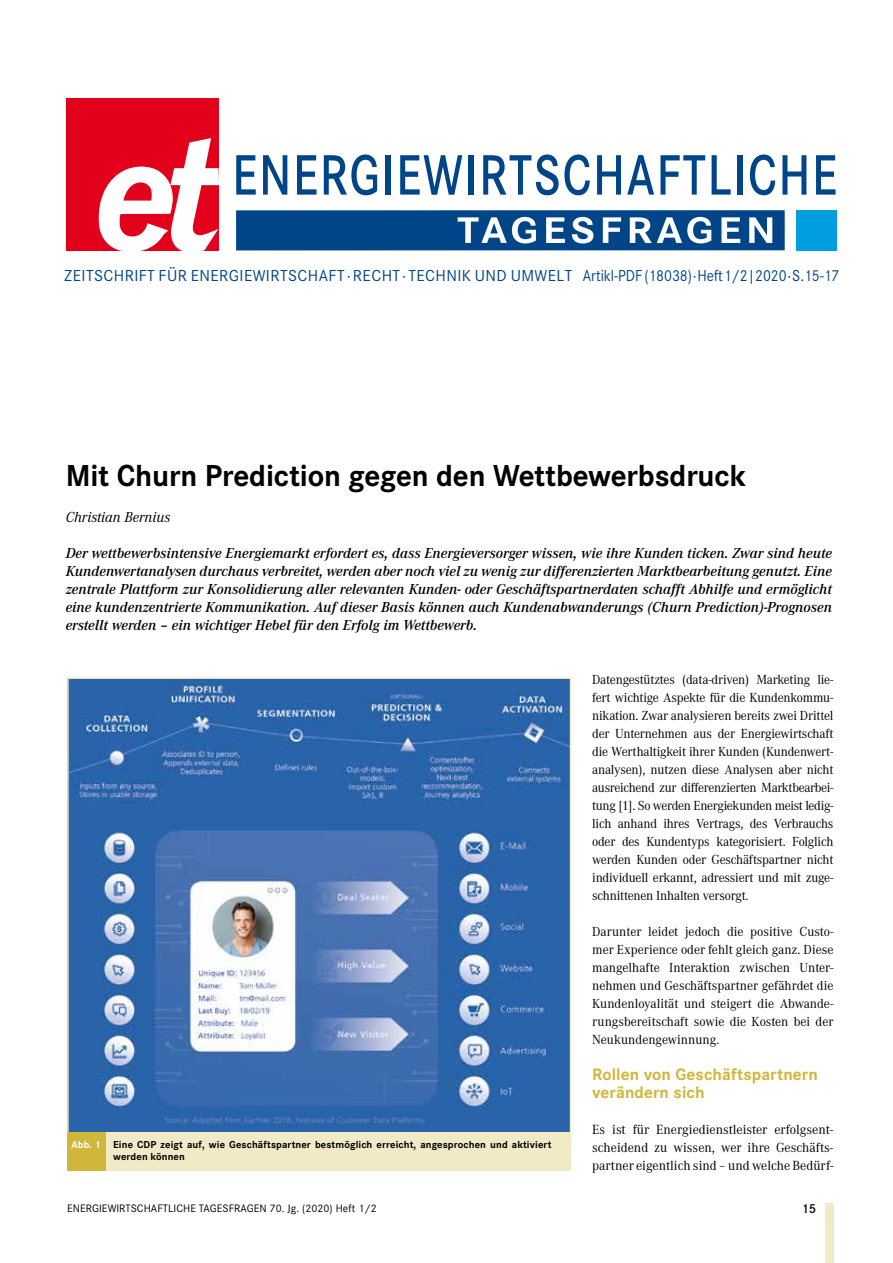
<style>
.page{position:relative;width:893px;height:1263px;background:#fff}
.page>*{position:absolute;margin:0;border:0;box-sizing:border-box;transform-origin:0 0}
.Headline{font:700 31.5px "Corporate S";letter-spacing:-.005em;color:#000}
.Fliess{font:700 17.25px "Corporate S";letter-spacing:.005em;color:#d0b63b}
.t1{font:16.5px "Corporate S";letter-spacing:.025em;color:#004588}
.Vorspann{font:italic 600 15px/18px "Corporate A";color:#000;text-align:justify}
.Autor_Head{font:italic 15px "Corporate A";color:#000}
.Fliess-2{font:13.8px/18px "Corporate A";color:#000;text-align:justify}
.Fliess-3{font:13.65px/18px "Corporate A";letter-spacing:-.015em;color:#000;text-align:justify;scale:.96 1}
.Fliess-4{font:13.65px/18px "Corporate A";letter-spacing:-.015em;color:#000;text-align:justify}
.t2{font:600 13.5px "Corporate S";color:#000}
.t3{font:11.25px "Corporate S";letter-spacing:.005em;color:#000}
.Bildunterschrift{font:700 10.5px/12px "Corporate S";letter-spacing:.01em;color:#000}
.s1{color:#fff}
</style>
<div class="page">
<div style="left:825px;top:1203px;width:8px;height:60px;background:#f2e9c6"></div>
<img style="left:70px;top:680px;width:498px;height:453px">
<div style="left:67px;top:1133px;width:504px;height:38px;background:#f2e9c6"></div>
<div style="left:67px;top:1133px;width:39px;height:38px;background:#d0b63b"></div>
<svg style="left:236px;top:155px;width:20px;height:40px"></svg>
<svg style="left:263px;top:155px;width:24px;height:40px"></svg>
<svg style="left:297px;top:155px;width:20px;height:40px"></svg>
<svg style="left:324px;top:154px;width:53px;height:41px"></svg>
<div style="left:385px;top:155px;width:6px;height:40px;background:#004588"></div>
<svg style="left:400px;top:155px;width:62px;height:40px"></svg>
<div style="left:469px;top:155px;width:5px;height:40px;background:#004588"></div>
<svg style="left:483px;top:154px;width:107px;height:41px"></svg>
<svg style="left:597px;top:155px;width:24px;height:40px"></svg>
<svg style="left:627px;top:155px;width:27px;height:40px"></svg>
<svg style="left:660px;top:155px;width:45px;height:40px"></svg>
<svg style="left:712px;top:155px;width:19px;height:40px"></svg>
<div style="left:737px;top:155px;width:5px;height:40px;background:#004588"></div>
<svg style="left:750px;top:154px;width:25px;height:41px"></svg>
<svg style="left:782px;top:155px;width:24px;height:40px"></svg>
<svg style="left:816px;top:155px;width:19px;height:40px"></svg>
<div style="left:796px;top:210px;width:40px;height:40px;background:#009ee0"></div>
<div style="left:66px;top:99px;width:153px;height:152px;background:#e2001a"></div>
<svg style="left:99px;top:138px;width:120px;height:113px"></svg>
<div style="left:236px;top:210px;width:549px;height:40px;background:#004588"></div>
<svg style="left:458px;top:217px;width:78px;height:26px"></svg>
<svg style="left:546px;top:217px;width:19px;height:26px"></svg>
<svg style="left:572px;top:217px;width:21px;height:26px"></svg>
<svg style="left:603px;top:217px;width:18px;height:26px"></svg>
<svg style="left:630px;top:217px;width:81px;height:26px"></svg>
<svg style="left:721px;top:217px;width:19px;height:26px"></svg>
<svg style="left:749px;top:217px;width:23px;height:26px"></svg>
<p class="t1" style="left:64px;top:266px;width:777px">ZEITSCHRIFT FÜR ENERGIEWIRTSCHAFT · RECHT · TECHNIK UND UMWELT Artikl-PDF (18038) · Heft 1/2|2020 · S.15-17</p>
<p class="Headline" style="left:66px;top:457px;width:682px">Mit Churn Prediction gegen den Wettbewerbsdruck</p>
<p class="Autor_Head" style="left:66px;top:509px;width:106px">Christian Bernius</p>
<p class="Vorspann" style="left:66px;top:544px;width:768px">Der wettbewerbsintensive Energiemarkt erfordert es, dass Energieversorger wissen, wie ihre Kunden ticken. Zwar sind heute Kundenwertanalysen durchaus verbreitet, werden aber noch viel zu wenig zur differenzierten Marktbearbeitung genutzt. Eine zentrale Plattform zur Konsolidierung aller relevanten Kunden- oder Geschäftspartnerdaten schafft Abhilfe und ermöglicht eine kundenzentrierte Kommunikation. Auf dieser Basis können auch Kundenabwanderungs (Churn Prediction)-Prognosen erstellt werden – ein wichtiger Hebel für den Erfolg im Wettbewerb.</p>
<p class="Bildunterschrift" style="left:113px;top:1139px;width:440px;text-indent:-42px"><span class="s1">Abb. 1</span> Eine CDP zeigt auf, wie Geschäftspartner bestmöglich erreicht, angesprochen und aktiviert werden können</p>
<p class="Fliess-3" style="left:592px;top:671px;width:253px">Datengestütztes (data-driven) Marketing lie&shy;fert wichtige Aspekte für die Kundenkommu&shy;nikation. Zwar analysieren bereits zwei Drittel der Unternehmen aus der Energiewirtschaft die Werthaltigkeit ihrer Kunden (Kundenwert&shy;analysen), nutzen diese Analysen aber nicht ausreichend zur differenzierten Marktbearbei&shy;tung [1]. So werden Energiekunden meist ledig&shy;lich anhand ihres Vertrags, des Verbrauchs oder des Kundentyps kategorisiert. Folglich werden Kunden oder Geschäftspartner nicht individuell erkannt, adressiert und mit zuge&shy;schnittenen Inhalten versorgt.</p>
<p class="Fliess-4" style="left:592px;top:923px;width:243px">Darunter leidet jedoch die positive Custo&shy;mer Experience oder fehlt gleich ganz. Diese mangelhafte Interaktion zwischen Unter&shy;nehmen und Geschäftspartner gefährdet die Kundenloyalität und steigert die Abwande&shy;rungsbereitschaft sowie die Kosten bei der Neukundengewinnung.</p>
<p class="Fliess" style="left:592px;top:1064px;width:227px">Rollen von Geschäftspartnern</p>
<p class="Fliess" style="left:592px;top:1082px;width:114px">verändern sich</p>
<p class="Fliess-2" style="left:592px;top:1121px;width:243px">Es ist für Energiedienstleister erfolgsent&shy;scheidend zu wissen, wer ihre Geschäfts&shy;partner eigentlich sind – und welche Bedürf-</p>
<p class="t3" style="left:67px;top:1202px;width:311px">ENERGIEWIRTSCHAFTLICHE TAGESFRAGEN 70. Jg. (2020) Heft 1/2</p>
<p class="t2" style="left:801px;top:1201px;width:16px">15</p>
</div>
